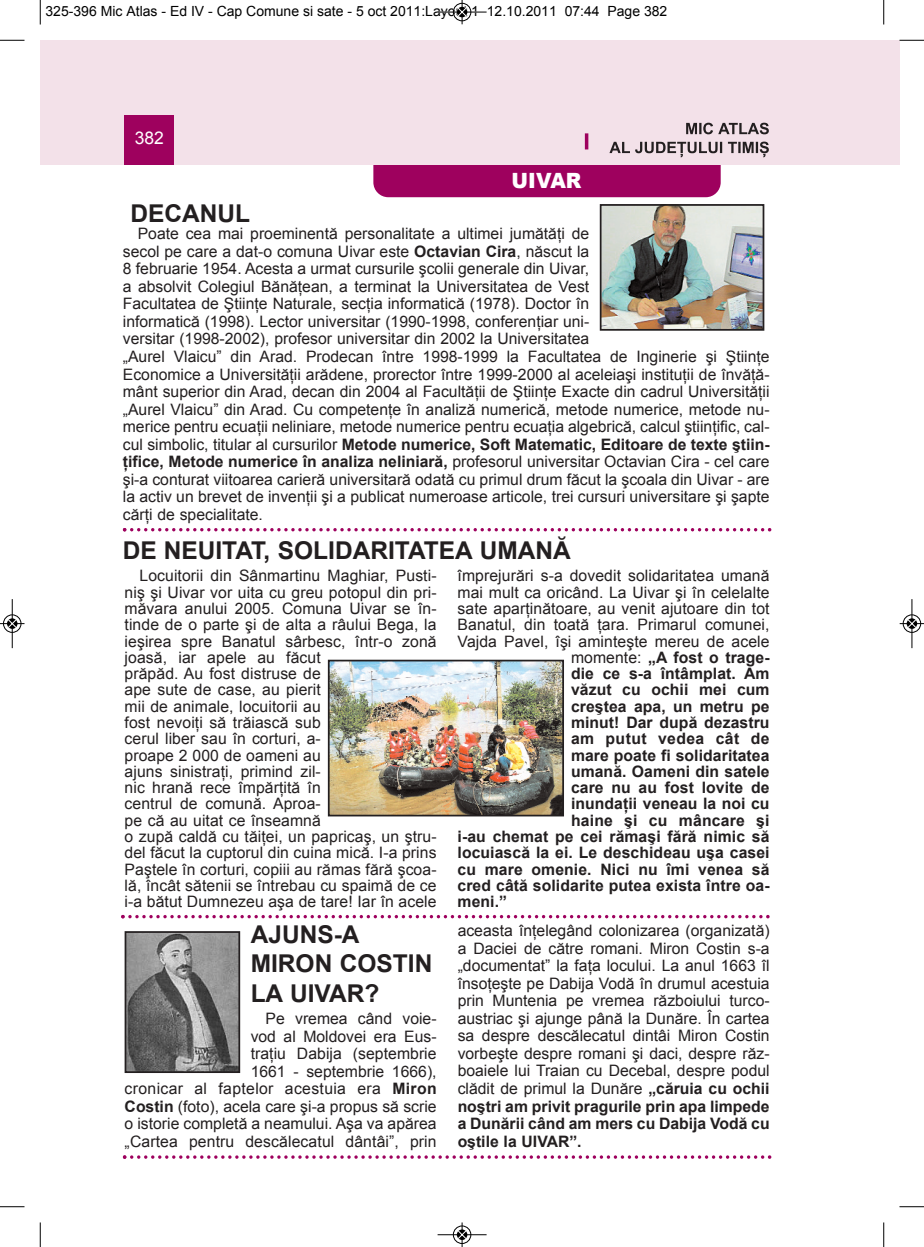
<style>
.page{position:relative;width:924px;height:1247px;background:#fff}
.page>*{position:absolute;margin:0;border:0;box-sizing:border-box;transform-origin:0 0}
.t1{font:700 24.5px/29.4px "Arial";color:#231f20}
.t2{font:900 21px "Arial";color:#fff;scale:.95 1}
.t3{font:17.5px "Arial";color:#fff}
.t4{font:15.75px/17.5px "Arial";color:#231f20}
.t5{font:700 15.75px "Arial";letter-spacing:.005em;color:#231f20}
.t6{font:700 15.75px "Arial";letter-spacing:.025em;color:#231f20}
.t7{font:14px "Arial";color:#000}
.s1{font-weight:700}
.s2{font-weight:400}
</style>
<div class="page">
<div style="left:884px;top:40px;width:15px;height:124px;background:#f3e1e9"></div>
<div style="left:373px;top:134px;width:348px;height:63px;background:#9e015e;border-radius:15px"></div>
<div style="left:40px;top:40px;width:844px;height:124px;background:#f3e1e9"></div>
<div style="left:125px;top:115px;width:49px;height:49px;background:#9e015e"></div>
<hr style="left:585px;top:133px;width:3px;height:16px;background:#9e015e">
<svg style="left:686px;top:123px;width:83px;height:11px"></svg>
<svg style="left:609px;top:142px;width:160px;height:15px"></svg>
<img style="left:331px;top:662px;width:230px;height:151px">
<div style="left:328px;top:659px;width:236px;height:157px;border:2px solid #231f20"></div>
<img style="left:603px;top:207px;width:158px;height:121px">
<div style="left:600px;top:204px;width:164px;height:127px;border:2px solid #231f20"></div>
<svg style="left:123px;top:528px;width:648px;height:3px"></svg>
<svg style="left:121px;top:914px;width:648px;height:4px"></svg>
<img style="left:128px;top:934px;width:109px;height:135px">
<div style="left:125px;top:931px;width:115px;height:141px;border:2px solid #231f20"></div>
<svg style="left:123px;top:1155px;width:648px;height:3px"></svg>
<svg style="left:40px;top:0;width:1px;height:24px"></svg>
<svg style="left:0;top:40px;width:24px;height:1px"></svg>
<svg style="left:883px;top:0;width:1px;height:24px"></svg>
<svg style="left:899px;top:40px;width:25px;height:1px"></svg>
<svg style="left:40px;top:1222px;width:1px;height:24px"></svg>
<svg style="left:0;top:1206px;width:24px;height:1px"></svg>
<svg style="left:883px;top:1222px;width:1px;height:24px"></svg>
<svg style="left:899px;top:1206px;width:25px;height:1px"></svg>
<hr style="left:438px;top:12px;width:48px;height:1px;background:#000">
<div style="left:453px;top:3px;width:18px;height:18px;border:1px solid #000;border-radius:50%"></div>
<svg style="left:458px;top:0;width:8px;height:24px"></svg>
<hr style="left:438px;top:1234px;width:48px;height:1px;background:#000">
<div style="left:453px;top:1225px;width:18px;height:18px;border:1px solid #000;border-radius:50%"></div>
<svg style="left:458px;top:1222px;width:8px;height:24px"></svg>
<div style="left:3px;top:614px;width:19px;height:19px;border:1px solid #fff;border-radius:50%"></div>
<hr style="left:12px;top:599px;width:1px;height:49px;background:#000">
<div style="left:3px;top:614px;width:18px;height:18px;border:1px solid #000;border-radius:50%"></div>
<svg style="left:0;top:619px;width:24px;height:9px"></svg>
<div style="left:902px;top:614px;width:19px;height:19px;border:1px solid #fff;border-radius:50%"></div>
<hr style="left:911px;top:599px;width:1px;height:49px;background:#000">
<div style="left:903px;top:614px;width:18px;height:18px;border:1px solid #000;border-radius:50%"></div>
<svg style="left:900px;top:619px;width:24px;height:9px"></svg>
<p class="t7" style="left:46px;top:3px;width:623px">325-396 Mic Atlas - Ed IV - Cap Comune si sate - 5 oct 2011:Layout 1 12.10.2011 07:44 Page 382</p>
<p class="t3" style="left:135px;top:128px;width:31px">382</p>
<h2 class="t2" style="left:512px;top:165px;width:75px">UIVAR</h2>
<h1 class="t1" style="left:130px;top:199px;width:121px">DECANUL</h1>
<p class="t4" style="left:123px;top:225px;width:648px;text-indent:15px">Poate cea mai proeminentă personalitate a ultimei jumătăţi de<br>secol pe care a dat-o comuna Uivar este <span class="s1">Octavian Cira</span>, născut la<br>8 februarie 1954. Acesta a urmat cursurile şcolii generale din Uivar,<br>a absolvit Colegiul Bănăţean, a terminat la Universitatea de Vest<br>Facultatea de Ştiinţe Naturale, secţia informatică (1978). Doctor în<br>informatică (1998). Lector universitar (1990-1998, conferenţiar uni-<br>versitar (1998-2002), profesor universitar din 2002 la Universitatea<br>„Aurel Vlaicu” din Arad. Prodecan între 1998-1999 la Facultatea de Inginerie şi Ştiinţe Economice a Universităţii arădene, prorector între 1999-2000 al aceleiaşi instituţii de învăţă&shy;mânt superior din Arad, decan din 2004 al Facultăţii de Ştiinţe Exacte din cadrul Universităţii „Aurel Vlaicu” din Arad. Cu competenţe în analiză numerică, metode numerice, metode nu&shy;merice pentru ecuaţii neliniare, metode numerice pentru ecuaţia algebrică, calcul ştiinţific, cal&shy;cul simbolic, titular al cursurilor <span class="s1">Metode numerice, Soft Matematic, Editoare de texte ştiin&shy;ţifice, Metode numerice în analiza neliniară,</span> profesorul universitar Octavian Cira - cel care şi-a conturat viitoarea carieră universitară odată cu primul drum făcut la şcoala din Uivar - are la activ un brevet de invenţii şi a publicat numeroase articole, trei cursuri universitare şi şapte cărţi de specialitate.</p>
<h1 class="t1" style="left:123px;top:536px;width:450px">DE NEUITAT, SOLIDARITATEA UMANĂ</h1>
<p class="t4" style="left:125px;top:567px;width:313px;line-height:16.3px;text-indent:15px">Locuitorii din Sânmartinu Maghiar, Pusti&shy;niş şi Uivar vor uita cu greu potopul din pri&shy;măvara anului 2005. Comuna Uivar se în&shy;tinde de o parte şi de alta a râului Bega, la ieşirea spre Banatul sârbesc, într-o zonă joasă, iar apele au făcut<br>prăpăd. Au fost distruse de<br>ape sute de case, au pierit<br>mii de animale, locuitorii au<br>fost nevoiţi să trăiască sub<br>cerul liber sau în corturi, a-<br>proape 2 000 de oameni au<br>ajuns sinistraţi, primind zil-<br>nic hrană rece împărţită în<br>centrul de comună. Aproa-<br>pe că au uitat ce înseamnă<br>o zupă caldă cu tăiţei, un papricaş, un ştru&shy;del făcut la cuptorul din cuina mică. I-a prins Paştele în corturi, copiii au rămas fără şcoa&shy;lă, încât sătenii se întrebau cu spaimă de ce i-a bătut Dumnezeu aşa de tare! Iar în acele</p>
<p class="t4" style="left:458px;top:567px;width:313px">împrejurări s-a dovedit solidaritatea umană</p>
<p class="t4" style="left:458px;top:583px;width:313px">mai mult ca oricând. La Uivar şi în celelalte</p>
<p class="t4" style="left:458px;top:599px;width:313px">sate aparţinătoare, au venit ajutoare din tot</p>
<p class="t4" style="left:458px;top:616px;width:313px">Banatul, din toată ţara. Primarul comunei,</p>
<p class="t4" style="left:458px;top:632px;width:313px">Vajda Pavel, îşi aminteşte mereu de acele</p>
<p class="t5" style="left:571px;top:648px;width:199px"><span class="s2">momente:</span> „A fost o trage-</p>
<p class="t5" style="left:571px;top:664px;width:200px">die ce s-a întâmplat. Am</p>
<p class="t5" style="left:571px;top:681px;width:200px">văzut cu ochii mei cum</p>
<p class="t5" style="left:571px;top:697px;width:200px">creştea apa, un metru pe</p>
<p class="t5" style="left:571px;top:713px;width:200px">minut! Dar după dezastru</p>
<p class="t6" style="left:571px;top:730px;width:200px">am putut vedea cât de</p>
<p class="t5" style="left:571px;top:746px;width:200px">mare poate fi solidaritatea</p>
<p class="t5" style="left:571px;top:762px;width:200px">umană. Oameni din satele</p>
<p class="t5" style="left:571px;top:778px;width:200px">care nu au fost lovite de</p>
<p class="t5" style="left:571px;top:795px;width:200px">inundaţii veneau la noi cu</p>
<p class="t5" style="left:571px;top:811px;width:200px">haine şi cu mâncare şi</p>
<p class="t5" style="left:458px;top:827px;width:313px">i-au chemat pe cei rămaşi fără nimic să</p>
<p class="t5" style="left:458px;top:844px;width:313px">locuiască la ei. Le deschideau uşa casei</p>
<p class="t5" style="left:458px;top:860px;width:313px">cu mare omenie. Nici nu îmi venea să</p>
<p class="t5" style="left:458px;top:876px;width:313px">cred câtă solidarite putea exista între oa-</p>
<p class="t5" style="left:458px;top:892px;width:51px">meni.”</p>
<h1 class="t1" style="left:251px;top:919px;width:183px">AJUNS-A<br>MIRON COSTIN<br>LA UIVAR?</h1>
<p class="t4" style="left:125px;top:1010px;width:313px;text-align:right">Pe vremea când voie-<br>vod al Moldovei era Eus-<br>traţiu Dabija (septembrie<br>1661 - septembrie 1666),<br>cronicar al faptelor acestuia era <span class="s1">Miron Costin</span> (foto), acela care şi-a propus să scrie o istorie completă a neamului. Aşa va apărea „Cartea pentru descălecatul dântâi”, prin</p>
<p class="t4" style="left:458px;top:922px;width:313px;text-align:justify">aceasta înţelegând colonizarea (organizată) a Daciei de către romani. Miron Costin s-a „documentat” la faţa locului. La anul 1663 îl însoţeşte pe Dabija Vodă în drumul acestuia prin Muntenia pe vremea războiului turco&shy;austriac şi ajunge până la Dunăre. În cartea sa despre descălecatul dintâi Miron Costin vorbeşte despre romani şi daci, despre răz&shy;boaiele lui Traian cu Decebal, despre podul clădit de primul la Dunăre <span class="s1">„căruia cu ochii noştri am privit pragurile prin apa limpede a Dunării când am mers cu Dabija Vodă cu oştile la UIVAR”.</span></p>
</div>
